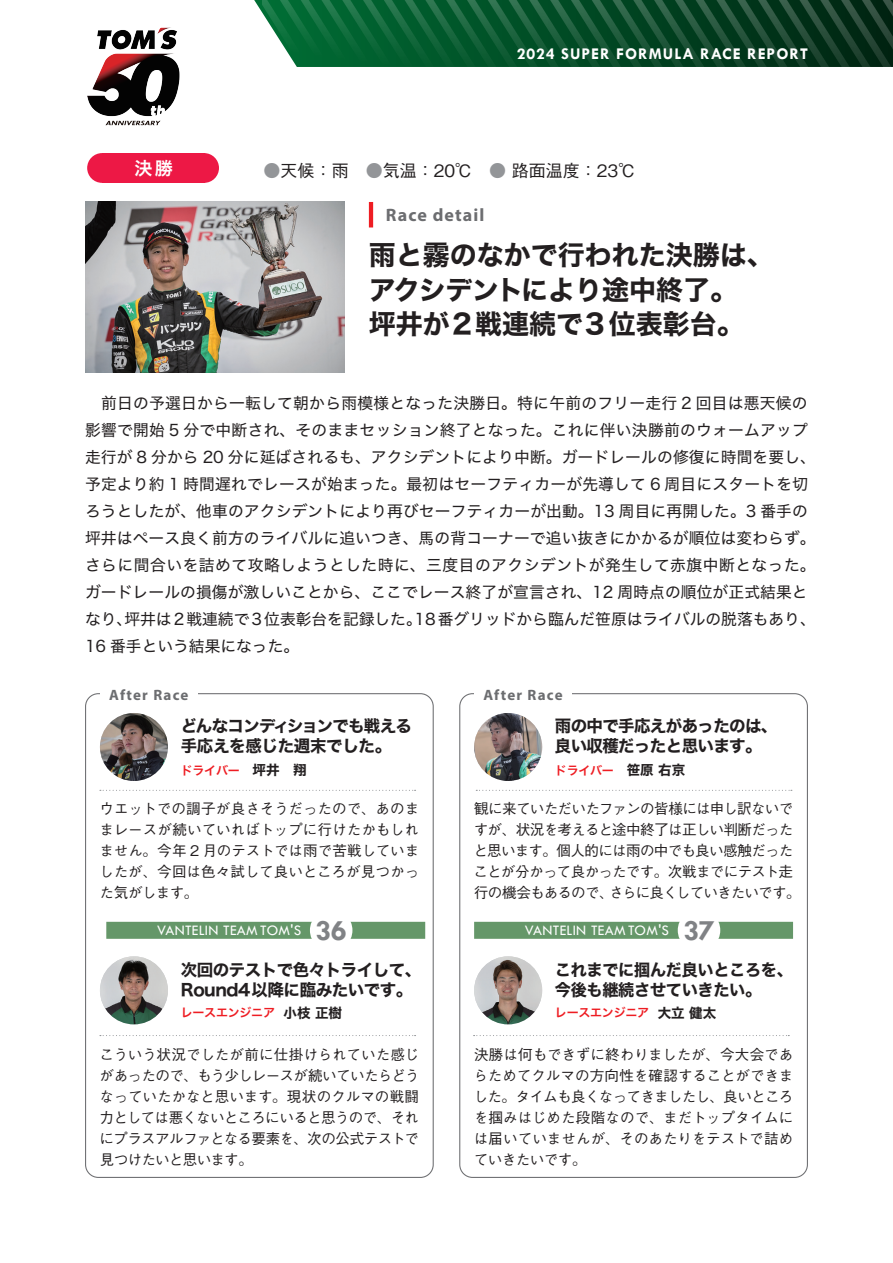
<style>
.page{position:relative;width:893px;height:1263px;background:#fff}
.page>*{position:absolute;margin:0;border:0;box-sizing:border-box;transform-origin:0 0}
.t1{font:700 30px "Tw Cen";color:#808285}
.t2{font:27px/34.5px "Hiragino Sans W7";color:#231f20}
.t3{font:700 18px "Myriad Pro";letter-spacing:.06em;color:#6c6d70}
.t4{font:18px "Hiragino Sans W6";color:#fff}
.t5{font:500 16.95px "Gothic BBB Pro";color:#231f20}
.t6{font:16.5px/20px "Hiragino Sans W7";letter-spacing:-.03em;color:#231f20}
.t7{font:700 16.5px "Tw Cen";letter-spacing:.06em;color:#fff}
.t8{font:15.75px/27px "Hiragino Sans W4";letter-spacing:.01em;color:#231f20}
.t9{font:15.75px "Hiragino Sans W4";letter-spacing:.035em;color:#231f20}
.t10{font:15px "Tw Cen";letter-spacing:.02em;color:#fff}
.t11{font:700 15px "Myriad Pro";letter-spacing:.08em;color:#6c6d70}
.t12{font:500 14.55px/21px "Gothic BBB Pro";letter-spacing:-.04em;color:#231f20;text-align:justify}
.t13{font:500 14.55px "Gothic BBB Pro";letter-spacing:-.06em;color:#231f20}
.t14{font:13.5px "Hiragino Sans W7";color:#231f20}
.t15{font:12px "Hiragino Sans W6";letter-spacing:-.02em;color:#ee1d23}
.s1{color:#939598}
</style>
<div class="page">
<img style="left:85px;top:202px;width:259px;height:170px">
<div style="left:102px;top:153px;width:102px;height:30px;background:#ed1845"></div>
<div style="left:87px;top:153px;width:30px;height:30px;background:#ed1845;border-radius:50%"></div>
<div style="left:189px;top:153px;width:30px;height:30px;background:#ed1845;border-radius:50%"></div>
<hr style="left:369px;top:202px;width:4px;height:25px;background:#ee1d23">
<svg style="left:100px;top:790px;width:316px;height:1px"></svg>
<svg style="left:100px;top:1035px;width:316px;height:1px"></svg>
<div style="left:106px;top:922px;width:319px;height:17px;background:#659769"></div>
<div style="left:310px;top:909px;width:42px;height:42px;background:#fff;border-radius:50%"></div>
<svg style="left:474px;top:1035px;width:315px;height:1px"></svg>
<svg style="left:476px;top:790px;width:316px;height:1px"></svg>
<div style="left:474px;top:922px;width:319px;height:17px;background:#659769"></div>
<div style="left:678px;top:909px;width:42px;height:42px;background:#fff;border-radius:50%"></div>
<img style="left:262px;top:0;width:631px;height:67px">
<img style="left:87px;top:27px;width:93px;height:99px">
<img style="left:474px;top:956px;width:68px;height:68px;border-radius:34px">
<img style="left:100px;top:956px;width:68px;height:68px;border-radius:34px">
<img style="left:100px;top:713px;width:68px;height:68px;border-radius:34px">
<img style="left:474px;top:713px;width:68px;height:68px;border-radius:34px">
<p class="t4" style="left:134px;top:152px;width:40px">決勝</p>
<p class="t7" style="left:517px;top:44px;width:293px">2024 SUPER FORMULA RACE REPORT</p>
<p class="t5" style="left:264px;top:157px;width:373px"><span class="s1">●</span>天候：雨　<span class="s1">●</span>気温：20℃　<span class="s1">●</span> 路面温度：23°C</p>
<p class="t3" style="left:386px;top:203px;width:100px">Race detail</p>
<h2 class="t2" style="left:369px;top:239px;width:407px">雨と霧のなかで行われた決勝は、アクシデントにより途中終了。<br>坪井が2戦連続で3位表彰台。</h2>
<p class="t8" style="left:85px;top:389px;width:724px">　前日の予選日から一転して朝から雨模様となった決勝日。特に午前のフリー走行 2 回目は悪天候の</p>
<p class="t8" style="left:85px;top:416px;width:724px">影響で開始 5 分で中断され、そのままセッション終了となった。これに伴い決勝前のウォームアップ</p>
<p class="t8" style="left:85px;top:443px;width:732px">走行が 8 分から 20 分に延ばされるも、アクシデントにより中断。ガードレールの修復に時間を要し、</p>
<p class="t8" style="left:85px;top:470px;width:725px">予定より約 1 時間遅れでレースが始まった。最初はセーフティカーが先導して 6 周目にスタートを切</p>
<p class="t8" style="left:85px;top:497px;width:724px">ろうとしたが、他車のアクシデントにより再びセーフティカーが出動。13 周目に再開した。3 番手の</p>
<p class="t8" style="left:85px;top:524px;width:732px">坪井はペース良く前方のライバルに追いつき、馬の背コーナーで追い抜きにかかるが順位は変わらず。</p>
<p class="t9" style="left:85px;top:551px;width:732px">さらに間合いを詰めて攻略しようとした時に、三度目のアクシデントが発生して赤旗中断となった。</p>
<p class="t8" style="left:85px;top:578px;width:724px">ガードレールの損傷が激しいことから、ここでレース終了が宣言され、12 周時点の順位が正式結果と</p>
<p class="t8" style="left:414px;top:605px;width:403px">18番グリッドから臨んだ笹原はライバルの脱落もあり、</p>
<p class="t8" style="left:124px;top:605px;width:299px">坪井は2戦連続で3位表彰台を記録した。</p>
<p class="t8" style="left:85px;top:605px;width:216px">なり、<br>16 番手という結果になった。</p>
<p class="t11" style="left:109px;top:685px;width:81px">After Race</p>
<p class="t11" style="left:483px;top:685px;width:81px">After Race</p>
<p class="t6" style="left:181px;top:716px;width:233px">どんなコンディションでも戦える手応えを感じた週末でした。</p>
<p class="t14" style="left:253px;top:759px;width:55px">坪井　翔</p>
<p class="t15" style="left:181px;top:759px;width:61px">ドライバー</p>
<p class="t6" style="left:555px;top:716px;width:224px">雨の中で手応えがあったのは、良い収穫だったと思います。</p>
<p class="t14" style="left:627px;top:759px;width:60px">笹原右京</p>
<p class="t15" style="left:555px;top:759px;width:61px">ドライバー</p>
<p class="t12" style="left:99px;top:796px;width:321px">ウエットでの調子が良さそうだったので、あのままレースが続いていればトップに行けたかもしれません。今年 2 月のテストでは雨で苦戦していましたが、今回は色々試して良いところが見つかった気がします。</p>
<p class="t12" style="left:474px;top:796px;width:321px">観に来ていただいたファンの皆様には申し訳ないで</p>
<p class="t12" style="left:474px;top:817px;width:321px">すが、状況を考えると途中終了は正しい判断だった</p>
<p class="t12" style="left:473px;top:838px;width:321px">と思います。個人的には雨の中でも良い感触だった</p>
<p class="t12" style="left:474px;top:859px;width:321px">ことが分かって良かったです。次戦までにテスト走</p>
<p class="t13" style="left:609px;top:881px;width:193px">さらに良くしていきたいです。</p>
<p class="t12" style="left:474px;top:880px;width:141px">行の機会もあるので、</p>
<p class="t10" style="left:157px;top:921px;width:146px">VANTELIN TEAMTOM S'</p>
<h1 class="t1" style="left:316px;top:912px;width:33px">36</h1>
<p class="t10" style="left:525px;top:921px;width:146px">VANTELIN TEAMTOM S'</p>
<h1 class="t1" style="left:683px;top:912px;width:33px">37</h1>
<p class="t6" style="left:181px;top:960px;width:242px">次回のテストで色々トライして、<br>Round4以降に臨みたいです。</p>
<p class="t14" style="left:284px;top:1002px;width:60px">小枝正樹</p>
<p class="t15" style="left:181px;top:1002px;width:96px">レースエンジニア</p>
<p class="t6" style="left:555px;top:960px;width:240px">これまでに掴んだ良いところを、今後も継続させていきたい。</p>
<p class="t14" style="left:658px;top:1002px;width:60px">大立健太</p>
<p class="t15" style="left:555px;top:1002px;width:96px">レースエンジニア</p>
<p class="t12" style="left:99px;top:1042px;width:322px">こういう状況でしたが前に仕掛けられていた感じがあったので、もう少しレースが続いていたらどうなっていたかなと思います。現状のクルマの戦闘力としては悪くないところにいると思うので、それにプラスアルファとなる要素を、次の公式テストで見つけたいと思います。</p>
<p class="t12" style="left:473px;top:1042px;width:321px">決勝は何もできずに終わりましたが、今大会であらためてクルマの方向性を確認することができました。タイムも良くなってきましたし、良いところを掴みはじめた段階なので、まだトップタイムには届いていませんが、そのあたりをテストで詰めていきたいです。</p>
</div>
